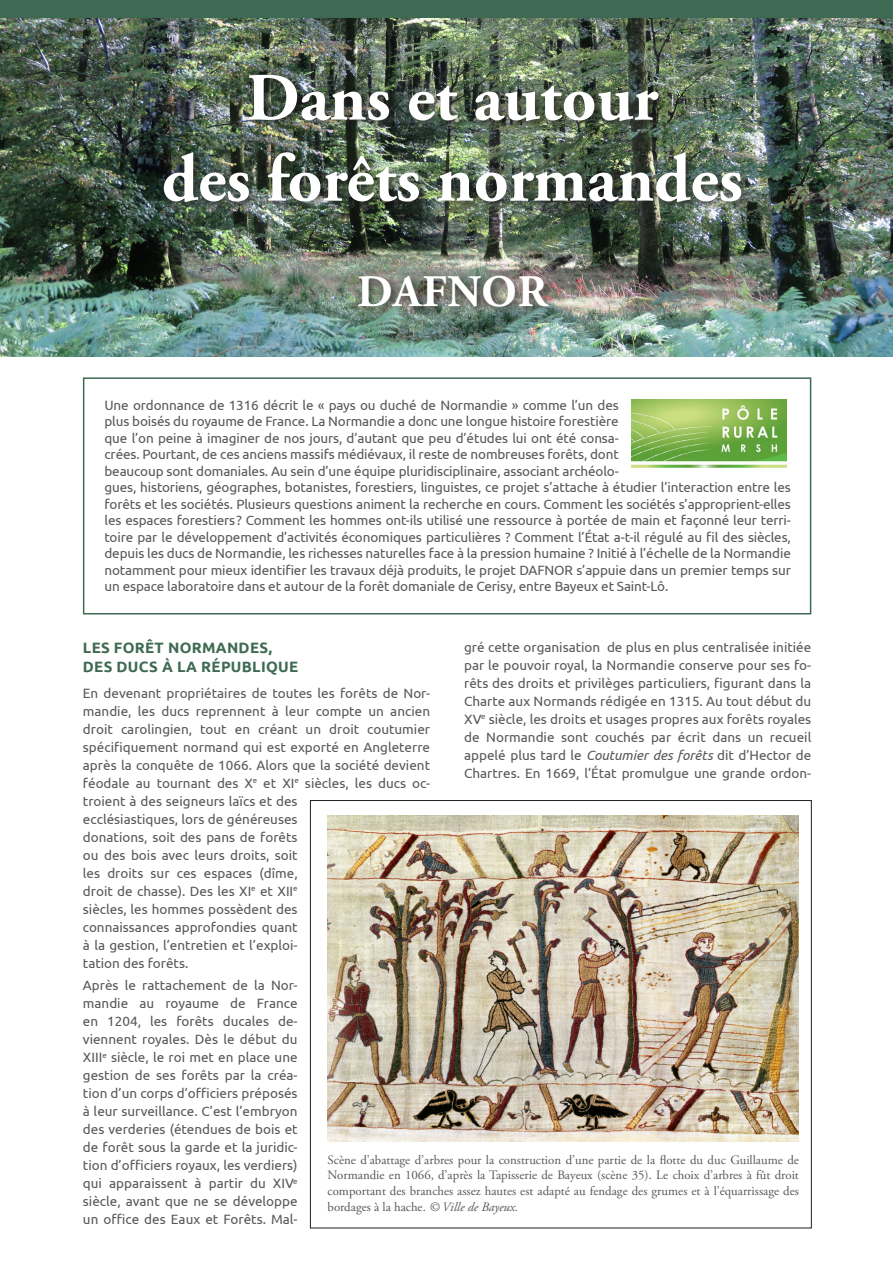
<style>
.page{position:relative;width:893px;height:1263px;background:#fff}
.page>*{position:absolute;margin:0;border:0;box-sizing:border-box;transform-origin:0 0}
.t1{font:700 67.5px "Adobe Garamond Pro";color:#fff}
.t2{font:700 45px "Adobe Garamond Pro";letter-spacing:.015em;color:#fff}
.t3{font:700 15px "Ubuntu";letter-spacing:.02em;color:#3e6a53}
.t4{font:13.5px/18px "Ubuntu";letter-spacing:-.01em;color:#57585a}
.t5{font:12.9px/15.8px "Adobe Garamond Pro";color:#57585a;text-align:justify}
.s1{font-style:italic}
</style>
<div class="page">
<img style="left:0;top:18px;width:893px;height:338px">
<div style="left:0;top:0;width:893px;height:18px;background:#3e6a53"></div>
<div style="left:83px;top:377px;width:728px;height:237px;border:2px solid #3e6a53"></div>
<img style="left:631px;top:399px;width:156px;height:69px">
<div style="left:159px;top:69px;width:593px;height:248px;background:#231f20;opacity:.75"></div>
<img style="left:328px;top:815px;width:471px;height:327px">
<p class="t1" style="left:246px;top:59px;width:413px">Dans et autour</p>
<p class="t1" style="left:162px;top:140px;width:583px">des forêts normandes</p>
<p class="t2" style="left:357px;top:265px;width:192px">DAFNOR</p>
<p class="t4" style="left:104px;top:396px;width:688px;line-height:16.5px">Une ordonnance de 1316 décrit le « pays ou duché de Normandie » comme l’un des<br>plus boisés du royaume de France. La Normandie a donc une longue histoire forestière<br>que l’on peine à imaginer de nos jours, d’autant que peu d’études lui ont été consa-<br>crées. Pourtant, de ces anciens massifs médiévaux, il reste de nombreuses forêts, dont<br>beaucoup sont domaniales. Au sein d’une équipe pluridisciplinaire, associant archéolo-<br>gues, historiens, géographes, botanistes, forestiers, linguistes, ce projet s’attache à étudier l’interaction entre les forêts et les sociétés. Plusieurs questions animent la recherche en cours. Comment les sociétés s’approprient-elles les espaces forestiers? Comment les hommes ont-ils utilisé une ressource à portée de main et façonné leur terri&shy;toire par le développement d’activités économiques particulières ? Comment l’État a-t-il régulé au fil des siècles, depuis les ducs de Normandie, les richesses naturelles face à la pression humaine ? Initié à l’échelle de la Normandie notamment pour mieux identifier les travaux déjà produits, le projet DAFNOR s’appuie dans un premier temps sur un espace laboratoire dans et autour de la forêt domaniale de Cerisy, entre Bayeux et Saint-Lô.</p>
<p class="t3" style="left:83px;top:638px;width:191px">LES FORÊT NORMANDES,</p>
<p class="t3" style="left:83px;top:658px;width:217px">DES DUCS À LA RÉPUBLIQUE</p>
<p class="t4" style="left:83px;top:683px;width:349px">En devenant propriétaires de toutes les forêts de Nor&shy;mandie, les ducs reprennent à leur compte un ancien droit carolingien, tout en créant un droit coutumier spécifiquement normand qui est exporté en Angleterre après la conquête de 1066. Alors que la société devient féodale au tournant des X<sup>e</sup> et XI<sup>e</sup> siècles, les ducs oc&shy;troient à des seigneurs laïcs et des<br>ecclésiastiques, lors de généreuses<br>donations, soit des pans de forêts<br>ou des bois avec leurs droits, soit<br>les droits sur ces espaces (dîme,<br>droit de chasse). Des les XI<sup>e</sup> et XII<sup>e<br></sup>siècles, les hommes possèdent des<br>connaissances approfondies quant<br>à la gestion, l’entretien et l’exploi-<br>tation des forêts.</p>
<p class="t4" style="left:83px;top:976px;width:216px;text-align:justify">Après le rattachement de la Nor&shy;mandie au royaume de France en 1204, les forêts ducales de&shy;viennent royales. Dès le début du XIII<sup>e</sup> siècle, le roi met en place une gestion de ses forêts par la créa&shy;tion d’un corps d’officiers préposés à leur surveillance. C’est l’embryon des verderies (étendues de bois et de forêt sous la garde et la juridic&shy;tion d’officiers royaux, les verdiers) qui apparaissent à partir du XIV<sup>e </sup>siècle, avant que ne se développe un office des Eaux et Forêts. Mal-</p>
<p class="t4" style="left:464px;top:637px;width:349px;text-align:justify">gré cette organisation de plus en plus centralisée initiée par le pouvoir royal, la Normandie conserve pour ses fo&shy;rêts des droits et privilèges particuliers, figurant dans la Charte aux Normands rédigée en 1315. Au tout début du XV<sup>e</sup> siècle, les droits et usages propres aux forêts royales de Normandie sont couchés par écrit dans un recueil appelé plus tard le <span class="s1">Coutumier des forêts</span> dit d’Hector de Chartres. En 1669, l’État promulgue une grande ordon-</p>
<p class="t5" style="left:328px;top:1152px;width:473px">Scène d’abattage d’arbres pour la construction d’une partie de la flotte du duc Guillaume de Normandie en 1066, d’après la Tapisserie de Bayeux (scène 35). Le choix d’arbres à fût droit comportant des branches assez hautes est adapté au fendage des grumes et à l’équarrissage des bordages à la hache. <span class="s1">© Ville de Bayeux.</span></p>
</div>
